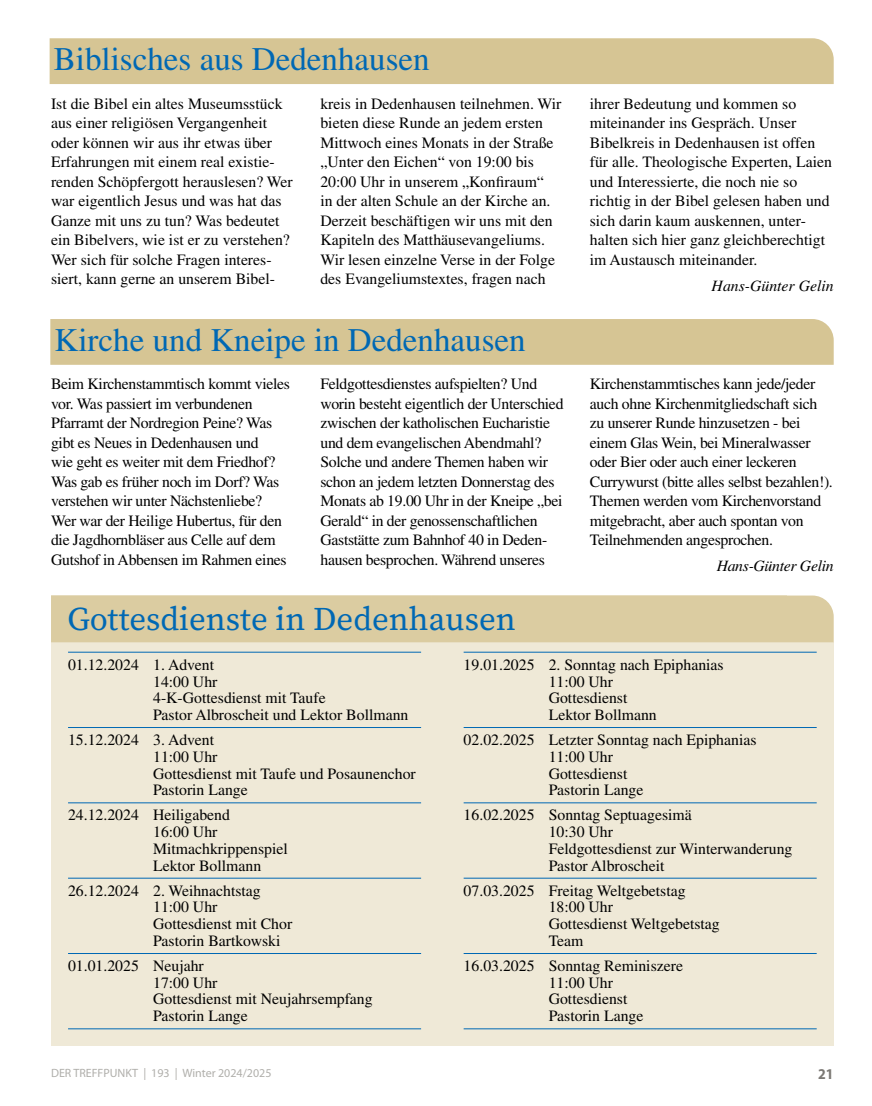
<style>
.page{position:relative;width:872px;height:1106px;background:#fff}
.page>*{position:absolute;margin:0;border:0;box-sizing:border-box;transform-origin:0 0}
.t1{font:33px "Times LT Std";color:#0068b4}
.t2{font:33px "Source Serif Variable";color:#0068b4}
.t3{font:15.75px/16.6px "Times LT Std";color:#000}
.t4{font:15.75px/19.5px "Times LT Std";letter-spacing:-.02em;color:#000}
.t5{font:italic 15.75px "Times LT Std";letter-spacing:-.01em;color:#000}
.t6{font:700 semi-condensed 15px "Myriad Pro";color:#7c7975}
.t7{font:12px "Myriad Pro";color:#b0afab}
</style>
<div class="page">
<div style="left:50px;top:319px;width:783px;height:46px;background:#d6c594"></div>
<div style="left:50px;top:38px;width:783px;height:46px;background:#d6c594"></div>
<div style="left:51px;top:595px;width:782px;height:451px;background:#efe9d7"></div>
<hr style="left:68px;top:652px;width:353px;height:1px;background:#0068b4">
<hr style="left:68px;top:727px;width:353px;height:1px;background:#0068b4">
<hr style="left:68px;top:802px;width:353px;height:1px;background:#0068b4">
<hr style="left:68px;top:877px;width:353px;height:1px;background:#0068b4">
<hr style="left:68px;top:953px;width:353px;height:1px;background:#0068b4">
<hr style="left:68px;top:1028px;width:353px;height:1px;background:#0068b4">
<hr style="left:463px;top:652px;width:353px;height:1px;background:#0068b4">
<hr style="left:463px;top:727px;width:353px;height:1px;background:#0068b4">
<hr style="left:463px;top:802px;width:353px;height:1px;background:#0068b4">
<hr style="left:463px;top:877px;width:353px;height:1px;background:#0068b4">
<hr style="left:463px;top:953px;width:353px;height:1px;background:#0068b4">
<hr style="left:463px;top:1028px;width:353px;height:1px;background:#0068b4">
<div style="left:51px;top:595px;width:782px;height:47px;background:#dbcca1"></div>
<h1 class="t1" style="left:54px;top:40px;width:377px">Biblisches aus Dedenhausen</h1>
<p class="t3" style="left:51px;top:93px;width:243px;line-height:19.5px">Ist die Bibel ein altes Museumsstück aus einer religiösen Vergangenheit oder können wir aus ihr etwas über Erfahrungen mit einem real existie&shy;renden Schöpfergott herauslesen? Wer war eigentlich Jesus und was hat das Ganze mit uns zu tun? Was bedeutet ein Bibelvers, wie ist er zu verstehen?<br>Wer sich für solche Fragen interes&shy;siert, kann gerne an unserem Bibel-</p>
<p class="t3" style="left:320px;top:93px;width:242px;line-height:19.5px">kreis in Dedenhausen teilnehmen. Wir bieten diese Runde an jedem ersten Mittwoch eines Monats in der Straße „Unter den Eichen“ von 19:00 bis 20:00 Uhr in unserem „Konfiraum“<br>in der alten Schule an der Kirche an.<br>Derzeit beschäftigen wir uns mit den Kapiteln des Matthäusevangeliums.<br>Wir lesen einzelne Verse in der Folge des Evangeliumstextes, fragen nach</p>
<p class="t3" style="left:590px;top:93px;width:244px;line-height:19.5px">ihrer Bedeutung und kommen so miteinander ins Gespräch. Unser Bibelkreis in Dedenhausen ist offen für alle. Theologische Experten, Laien und Interessierte, die noch nie so richtig in der Bibel gelesen haben und sich darin kaum auskennen, unter&shy;halten sich hier ganz gleichberechtigt im Austausch miteinander.</p>
<p class="t5" style="left:711px;top:276px;width:124px">Hans-Günter Gelin</p>
<h1 class="t1" style="left:55px;top:321px;width:473px">Kirche und Kneipe in Dedenhausen</h1>
<p class="t4" style="left:51px;top:374px;width:240px">Beim Kirchenstammtisch kommt vieles vor. Was passiert im verbundenen Pfarramt der Nordregion Peine? Was gibt es Neues in Dedenhausen und<br>wie geht es weiter mit dem Friedhof?<br>Was gab es früher noch im Dorf? Was verstehen wir unter Nächstenliebe?<br>Wer war der Heilige Hubertus, für den die Jagdhornbläser aus Celle auf dem Gutshof in Abbensen im Rahmen eines</p>
<p class="t4" style="left:320px;top:374px;width:245px">Feldgottesdienstes aufspielten? Und worin besteht eigentlich der Unterschied zwischen der katholischen Eucharistie und dem evangelischen Abendmahl?<br>Solche und andere Themen haben wir schon an jedem letzten Donnerstag des Monats ab 19.00 Uhr in der Kneipe „bei Gerald“ in der genossenschaftlichen Gaststätte zum Bahnhof 40 in Deden&shy;hausen besprochen. Während unseres</p>
<p class="t4" style="left:590px;top:374px;width:244px">Kirchenstammtisches kann jede/jeder auch ohne Kirchenmitgliedschaft sich zu unserer Runde hinzusetzen - bei einem Glas Wein, bei Mineralwasser oder Bier oder auch einer leckeren Currywurst (bitte alles selbst bezahlen!).<br>Themen werden vom Kirchenvorstand mitgebracht, aber auch spontan von Teilnehmenden angesprochen.</p>
<p class="t5" style="left:716px;top:557px;width:119px">Hans-Günter Gelin</p>
<h1 class="t2" style="left:67px;top:596px;width:450px">Gottesdienste in Dedenhausen</h1>
<p class="t3" style="left:153px;top:656px;width:257px;text-indent:-85px">01.12.2024 1. Advent<br>14:00 Uhr<br>4-K-Gottesdienst mit Taufe<br>Pastor Albroscheit und Lektor Bollmann</p>
<p class="t3" style="left:153px;top:731px;width:264px;text-indent:-85px">15.12.2024 3. Advent<br>11:00 Uhr<br>Gottesdienst mit Taufe und Posaunenchor<br>Pastorin Lange</p>
<p class="t3" style="left:153px;top:806px;width:136px;text-indent:-85px">24.12.2024 Heiligabend<br>16:00 Uhr<br>Mitmachkrippenspiel<br>Lektor Bollmann</p>
<p class="t3" style="left:153px;top:882px;width:141px;text-indent:-85px">26.12.2024 2. Weihnachtstag<br>11:00 Uhr<br>Gottesdienst mit Chor<br>Pastorin Bartkowski</p>
<p class="t3" style="left:153px;top:957px;width:221px;text-indent:-85px">01.01.2025 Neujahr<br>17:00 Uhr<br>Gottesdienst mit Neujahrsempfang<br>Pastorin Lange</p>
<p class="t3" style="left:548px;top:656px;width:176px;text-indent:-85px">19.01.2025 2. Sonntag nach Epiphanias<br>11:00 Uhr<br>Gottesdienst<br>Lektor Bollmann</p>
<p class="t3" style="left:548px;top:731px;width:209px;text-indent:-85px">02.02.2025 Letzter Sonntag nach Epiphanias<br>11:00 Uhr<br>Gottesdienst<br>Pastorin Lange</p>
<p class="t3" style="left:548px;top:806px;width:245px;text-indent:-85px">16.02.2025 Sonntag Septuagesimä<br>10:30 Uhr<br>Feldgottesdienst zur Winterwanderung<br>Pastor Albroscheit</p>
<p class="t3" style="left:548px;top:882px;width:173px;text-indent:-85px">07.03.2025 Freitag Weltgebetstag<br>18:00 Uhr<br>Gottesdienst Weltgebetstag<br>Team</p>
<p class="t3" style="left:548px;top:957px;width:136px;text-indent:-85px">16.03.2025 Sonntag Reminiszere<br>11:00 Uhr<br>Gottesdienst<br>Pastorin Lange</p>
<p class="t7" style="left:51px;top:1065px;width:222px">DER TREFFPUNKT | 193 | Winter 2024/2025</p>
<p class="t6" style="left:818px;top:1064px;width:17px">21</p>
</div>
